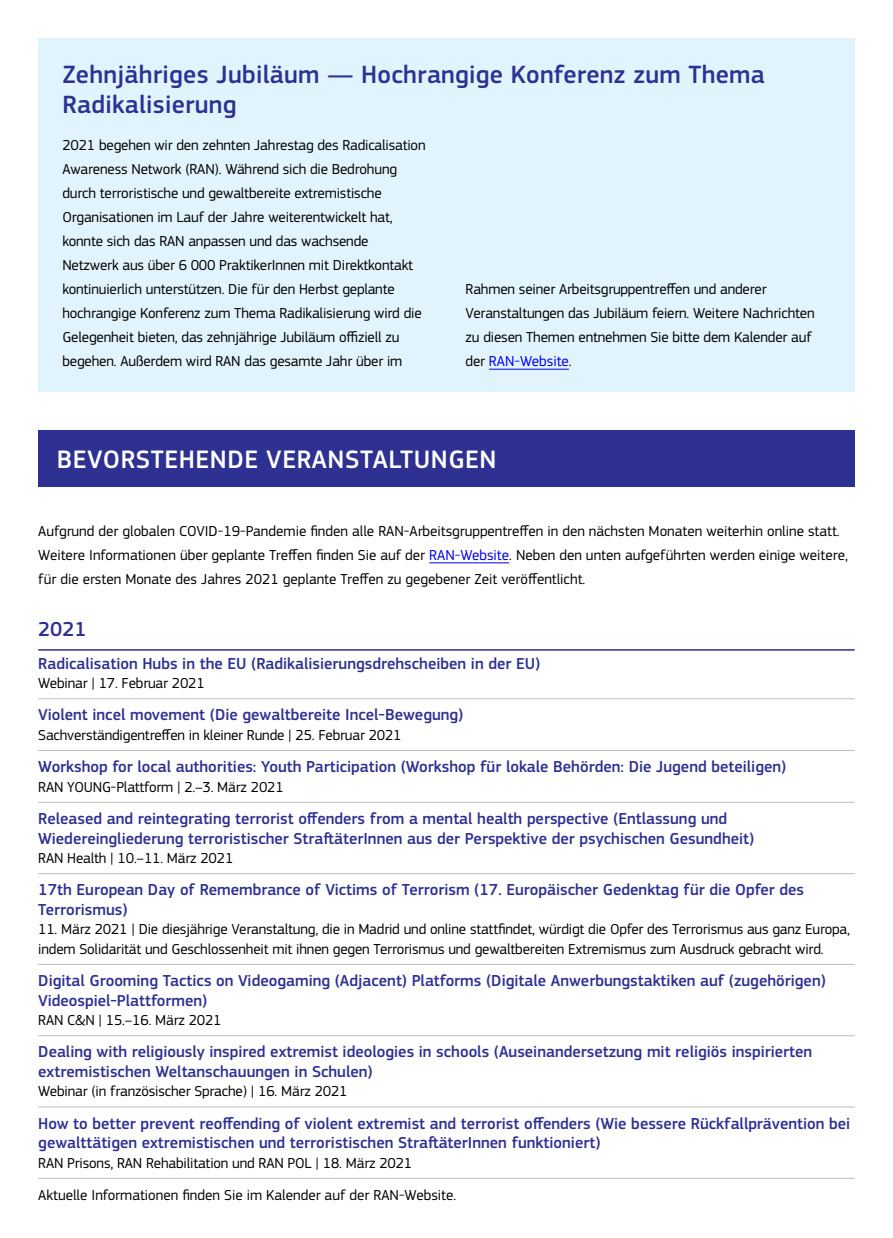
<style>
.page{position:relative;width:893px;height:1238px;background:#fff}
.page>*{position:absolute;margin:0;border:0;box-sizing:border-box;transform-origin:0 0}
.t1{font:500 26.25px "EC Square Sans Pro";letter-spacing:.02em;color:#fff}
.t2{font:500 25.95px/30px "EC Square Sans Pro";letter-spacing:.01em;color:#2e3092}
.t3{font:500 21px "EC Square Sans Pro";color:#2e3092}
.events_title{font:500 16.5px/19.5px "EC Square Sans Pro";color:#2e3092}
.body{font:15px/24px "EC Square Sans Pro";letter-spacing:-.01em;color:#000}
.body_no_space_after{font:15px/19.5px "EC Square Sans Pro";letter-spacing:-.01em;color:#000}
.s1{color:#00e}
</style>
<div class="page">
<div style="left:38px;top:38px;width:817px;height:353px;background:#e1f4fd"></div>
<hr style="left:489px;top:369px;width:80px;height:1px;background:#00e">
<div style="left:38px;top:431px;width:816px;height:56px;background:#2e3092"></div>
<hr style="left:429px;top:562px;width:80px;height:1px;background:#00e">
<hr style="left:38px;top:649px;width:817px;height:1px;background:#2e3092">
<hr style="left:38px;top:698px;width:817px;height:1px;background:#bcbec0">
<hr style="left:38px;top:750px;width:817px;height:1px;background:#bcbec0">
<hr style="left:38px;top:802px;width:817px;height:1px;background:#bcbec0">
<hr style="left:38px;top:873px;width:817px;height:1px;background:#bcbec0">
<hr style="left:38px;top:964px;width:817px;height:1px;background:#bcbec0">
<hr style="left:38px;top:1035px;width:817px;height:1px;background:#bcbec0">
<hr style="left:38px;top:1106px;width:817px;height:1px;background:#bcbec0">
<hr style="left:38px;top:1177px;width:817px;height:1px;background:#bcbec0">
<p class="t2" style="left:62px;top:60px;width:704px">Zehnjähriges Jubiläum — Hochrangige Konferenz zum Thema<br>Radikalisierung</p>
<p class="body" style="left:62px;top:133px;width:365px">2021 begehen wir den zehnten Jahrestag des Radicalisation Awareness Network (RAN). Während sich die Bedrohung durch terroristische und gewaltbereite extremistische Organisationen im Lauf der Jahre weiterentwickelt hat, konnte sich das RAN anpassen und das wachsende Netzwerk aus über 6 000 PraktikerInnen mit Direktkontakt kontinuierlich unterstützen. Die für den Herbst geplante hochrangige Konferenz zum Thema Radikalisierung wird die Gelegenheit bieten, das zehnjährige Jubiläum offiziell zu begehen. Außerdem wird RAN das gesamte Jahr über im</p>
<p class="body" style="left:466px;top:277px;width:351px">Rahmen seiner Arbeitsgruppentreffen und anderer Veranstaltungen das Jubiläum feiern. Weitere Nachrichten zu diesen Themen entnehmen Sie bitte dem Kalender auf der <span class="s1">RAN-Website</span>.</p>
<p class="t1" style="left:57px;top:443px;width:441px">BEVORSTEHENDE VERANSTALTUNGEN</p>
<p class="body" style="left:38px;top:519px;width:811px">Aufgrund der globalen COVID-19-Pandemie finden alle RAN-Arbeitsgruppentreffen in den nächsten Monaten weiterhin online statt.<br>Weitere Informationen über geplante Treffen finden Sie auf der <span class="s1">RAN-Website</span>. Neben den unten aufgeführten werden einige weitere, für die ersten Monate des Jahres 2021 geplante Treffen zu gegebener Zeit veröffentlicht.</p>
<p class="t3" style="left:38px;top:617px;width:50px">2021</p>
<p class="events_title" style="left:38px;top:653px;width:504px">Radicalisation Hubs in the EU (Radikalisierungsdrehscheiben in der EU)</p>
<p class="body_no_space_after" style="left:38px;top:673px;width:168px">Webinar | 17. Februar 2021</p>
<p class="events_title" style="left:38px;top:705px;width:427px">Violent incel movement (Die gewaltbereite Incel-Bewegung)</p>
<p class="body_no_space_after" style="left:38px;top:725px;width:365px">Sachverständigentreffen in kleiner Runde | 25. Februar 2021</p>
<p class="events_title" style="left:38px;top:757px;width:750px">Workshop for local authorities: Youth Participation (Workshop für lokale Behörden: Die Jugend beteiligen)</p>
<p class="body_no_space_after" style="left:38px;top:777px;width:247px">RAN YOUNG-Plattform | 2.–3. März 2021</p>
<p class="events_title" style="left:38px;top:809px;width:718px">Released and reintegrating terrorist offenders from a mental health perspective (Entlassung und<br>Wiedereingliederung terroristischer StraftäterInnen aus der Perspektive der psychischen Gesundheit)</p>
<p class="body_no_space_after" style="left:38px;top:848px;width:197px">RAN Health | 10.–11. März 2021</p>
<p class="events_title" style="left:38px;top:880px;width:767px">17th European Day of Remembrance of Victims of Terrorism (17. Europäischer Gedenktag für die Opfer des<br>Terrorismus)</p>
<p class="body_no_space_after" style="left:38px;top:919px;width:813px">11. März 2021 | Die diesjährige Veranstaltung, die in Madrid und online stattfindet, würdigt die Opfer des Terrorismus aus ganz Europa, indem Solidarität und Geschlossenheit mit ihnen gegen Terrorismus und gewaltbereiten Extremismus zum Ausdruck gebracht wird.</p>
<p class="events_title" style="left:38px;top:971px;width:789px">Digital Grooming Tactics on Videogaming (Adjacent) Platforms (Digitale Anwerbungstaktiken auf (zugehörigen)<br>Videospiel-Plattformen)</p>
<p class="body_no_space_after" style="left:38px;top:1010px;width:185px">RAN C&amp;N | 15.–16. März 2021</p>
<p class="events_title" style="left:38px;top:1042px;width:775px">Dealing with religiously inspired extremist ideologies in schools (Auseinandersetzung mit religiös inspirierten extremistischen Weltanschauungen in Schulen)</p>
<p class="body_no_space_after" style="left:38px;top:1081px;width:311px">Webinar (in französischer Sprache) | 16. März 2021</p>
<p class="events_title" style="left:38px;top:1113px;width:814px">How to better prevent reoffending of violent extremist and terrorist offenders (Wie bessere Rückfallprävention bei gewalttätigen extremistischen und terroristischen StraftäterInnen funktioniert)</p>
<p class="body_no_space_after" style="left:38px;top:1152px;width:375px">RAN Prisons, RAN Rehabilitation und RAN POL | 18. März 2021</p>
<p class="body_no_space_after" style="left:38px;top:1185px;width:419px">Aktuelle Informationen finden Sie im Kalender auf der RAN-Website.</p>
</div>
